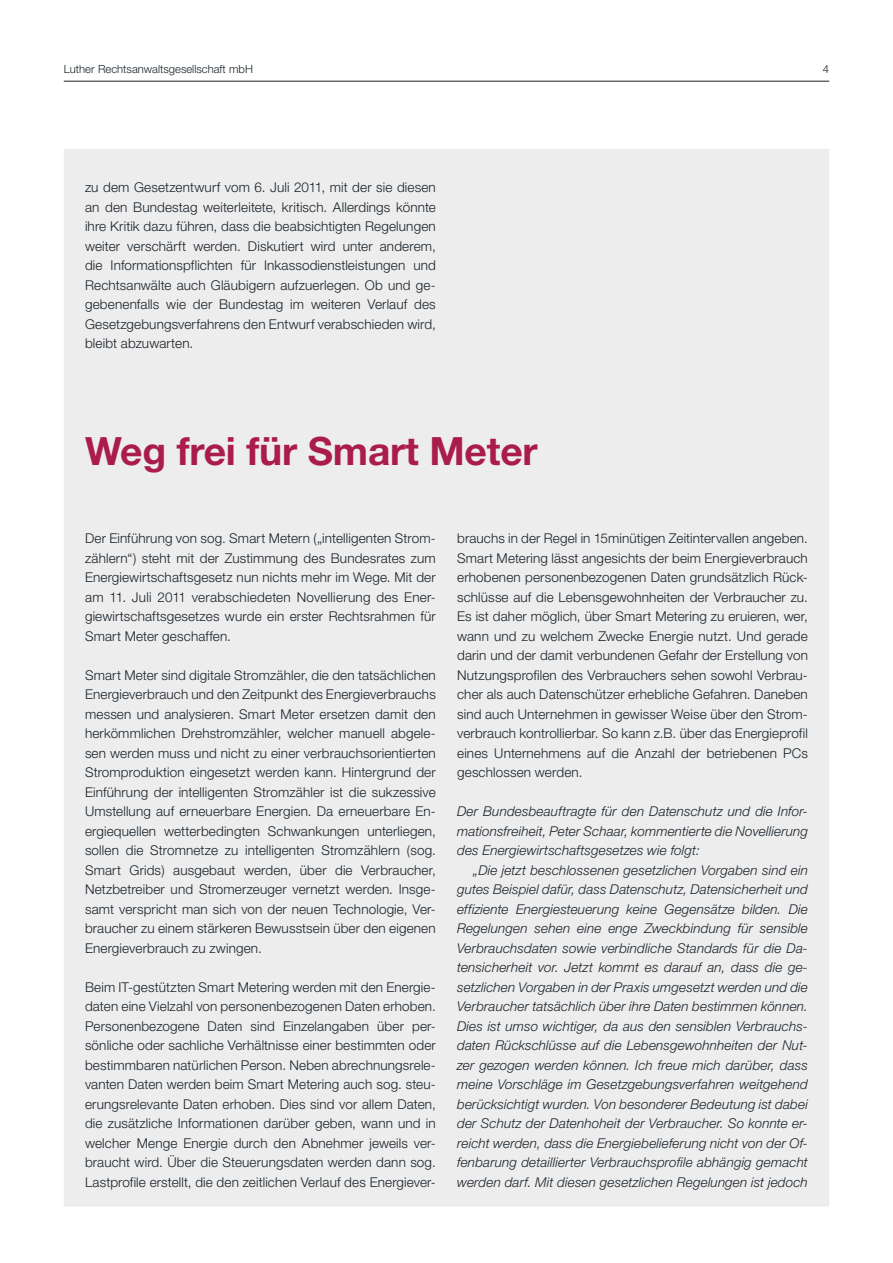
<style>
.page{position:relative;width:893px;height:1263px;background:#fff}
.page>*{position:absolute;margin:0;border:0;box-sizing:border-box;transform-origin:0 0}
.t1{font:700 39px "Helvetica Neue";letter-spacing:-.005em;color:#aa1c4b}
.t2{font:300 13.5px/19.5px "Helvetica Neue";letter-spacing:.01em;color:#192228;text-align:justify}
.t3{font:italic 300 13.5px/19.5px "Helvetica Neue";letter-spacing:.01em;color:#192228;text-align:justify}
.t4{font:300 11.25px "Helvetica Neue";color:#192228}
</style>
<div class="page">
<div style="left:64px;top:149px;width:765px;height:1057px;background:#ededee"></div>
<hr style="left:64px;top:81px;width:765px;height:1px;background:#192228">
<p class="t4" style="left:64px;top:62px;width:191px">Luther Rechtsanwaltsgesellschaft mbH</p>
<p class="t4" style="left:823px;top:62px;width:8px">4</p>
<p class="t2" style="left:85px;top:178px;width:352px">zu dem Gesetzentwurf vom 6. Juli 2011, mit der sie diesen an den Bundestag weiterleitete, kritisch. Allerdings könnte ihre Kritik dazu führen, dass die beabsichtigten Regelungen weiter verschärft werden. Diskutiert wird unter anderem, die Informationspflichten für Inkassodienstleistungen und Rechtsanwälte auch Gläubigern aufzuerlegen. Ob und ge&shy;gebenenfalls wie der Bundestag im weiteren Verlauf des Gesetzgebungsverfahrens den Entwurf verabschieden wird, bleibt abzuwarten.</p>
<h1 class="t1" style="left:85px;top:427px;width:454px">Weg frei für Smart Meter</h1>
<p class="t2" style="left:85px;top:529px;width:352px">Der Einführung von sog. Smart Metern („intelligenten Strom&shy;zählern“) steht mit der Zustimmung des Bundesrates zum Energiewirtschaftsgesetz nun nichts mehr im Wege. Mit der am 11. Juli 2011 verabschiedeten Novellierung des Ener&shy;giewirtschaftsgesetzes wurde ein erster Rechtsrahmen für Smart Meter geschaffen.</p>
<p class="t2" style="left:85px;top:665px;width:352px">Smart Meter sind digitale Stromzähler, die den tatsächlichen Energieverbrauch und den Zeitpunkt des Energieverbrauchs messen und analysieren. Smart Meter ersetzen damit den herkömmlichen Drehstromzähler, welcher manuell abgele&shy;sen werden muss und nicht zu einer verbrauchsorientierten Stromproduktion eingesetzt werden kann. Hintergrund der Einführung der intelligenten Stromzähler ist die sukzessive Umstellung auf erneuerbare Energien. Da erneuerbare En&shy;ergiequellen wetterbedingten Schwankungen unterliegen, sollen die Stromnetze zu intelligenten Stromzählern (sog.<br>Smart Grids) ausgebaut werden, über die Verbraucher, Netzbetreiber und Stromerzeuger vernetzt werden. Insge&shy;samt verspricht man sich von der neuen Technologie, Ver&shy;braucher zu einem stärkeren Bewusstsein über den eigenen Energieverbrauch zu zwingen.</p>
<p class="t2" style="left:85px;top:977px;width:352px">Beim IT-gestützten Smart Metering werden mit den Energie&shy;daten eine Vielzahl von personenbezogenen Daten erhoben.<br>Personenbezogene Daten sind Einzelangaben über per&shy;sönliche oder sachliche Verhältnisse einer bestimmten oder bestimmbaren natürlichen Person. Neben abrechnungsrele&shy;vanten Daten werden beim Smart Metering auch sog. steu&shy;erungsrelevante Daten erhoben. Dies sind vor allem Daten, die zusätzliche Informationen darüber geben, wann und in welcher Menge Energie durch den Abnehmer jeweils ver&shy;braucht wird. Über die Steuerungsdaten werden dann sog.<br>Lastprofile erstellt, die den zeitlichen Verlauf des Energiever-</p>
<p class="t2" style="left:457px;top:528px;width:352px">brauchs in der Regel in 15minütigen Zeitintervallen angeben.<br>Smart Metering lässt angesichts der beim Energieverbrauch erhobenen personenbezogenen Daten grundsätzlich Rück&shy;schlüsse auf die Lebensgewohnheiten der Verbraucher zu.<br>Es ist daher möglich, über Smart Metering zu eruieren, wer, wann und zu welchem Zwecke Energie nutzt. Und gerade darin und der damit verbundenen Gefahr der Erstellung von Nutzungsprofilen des Verbrauchers sehen sowohl Verbrau&shy;cher als auch Datenschützer erhebliche Gefahren. Daneben sind auch Unternehmen in gewisser Weise über den Strom&shy;verbrauch kontrollierbar. So kann z.B. über das Energieprofil eines Unternehmens auf die Anzahl der betriebenen PCs geschlossen werden.</p>
<p class="t3" style="left:457px;top:801px;width:352px">Der Bundesbeauftragte für den Datenschutz und die Infor&shy;mationsfreiheit, Peter Schaar, kommentierte die Novellierung des Energiewirtschaftsgesetzes wie folgt:</p>
<p class="t3" style="left:457px;top:860px;width:352px;text-indent:16px">„Die jetzt beschlossenen gesetzlichen Vorgaben sind ein gutes Beispiel dafür, dass Datenschutz, Datensicherheit und effiziente Energiesteuerung keine Gegensätze bilden. Die Regelungen sehen eine enge Zweckbindung für sensible Verbrauchsdaten sowie verbindliche Standards für die Da&shy;tensicherheit vor. Jetzt kommt es darauf an, dass die ge&shy;setzlichen Vorgaben in der Praxis umgesetzt werden und die Verbraucher tatsächlich über ihre Daten bestimmen können.<br>Dies ist umso wichtiger, da aus den sensiblen Verbrauchs&shy;daten Rückschlüsse auf die Lebensgewohnheiten der Nut&shy;zer gezogen werden können. Ich freue mich darüber, dass meine Vorschläge im Gesetzgebungsverfahren weitgehend berücksichtigt wurden. Von besonderer Bedeutung ist dabei der Schutz der Datenhoheit der Verbraucher. So konnte er&shy;reicht werden, dass die Energiebelieferung nicht von der Of&shy;fenbarung detaillierter Verbrauchsprofile abhängig gemacht werden darf. Mit diesen gesetzlichen Regelungen ist jedoch</p>
</div>
